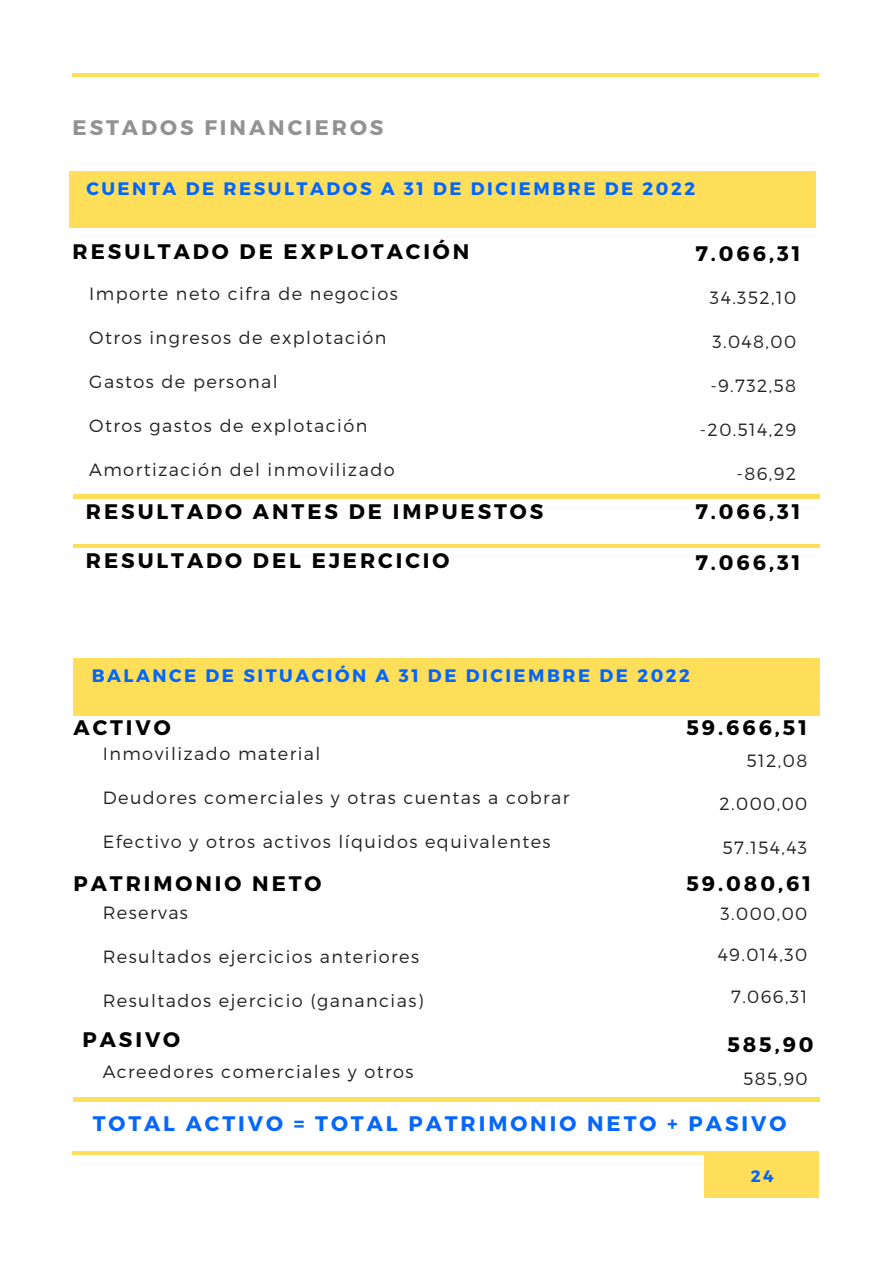
<style>
.page{position:relative;width:893px;height:1264px;background:#fff}
.page>*{position:absolute;margin:0;border:0;box-sizing:border-box;transform-origin:0 0}
.t1{font:700 21px "Montserrat";letter-spacing:.14em;color:#000}
.t2{font:700 21px "Montserrat";letter-spacing:.14em;color:#0667fe}
.t3{font:700 21px "Montserrat";letter-spacing:.14em;color:#929292}
.t4{font:700 18px "Montserrat";letter-spacing:.14em;color:#06f}
.t5{font:300 17.7px "Montserrat";letter-spacing:.08em;color:#222}
.t6{font:700 16.5px "Montserrat";color:#06f}
</style>
<div class="page">
<div style="left:73px;top:658px;width:747px;height:57px;background:#ffde59"></div>
<div style="left:704px;top:1151px;width:114px;height:46px;background:#ffde59"></div>
<hr style="left:72px;top:1151px;width:747px;height:3px;background:#ffde59">
<hr style="left:72px;top:73px;width:747px;height:4px;background:#ffde59">
<div style="left:69px;top:171px;width:747px;height:57px;background:#ffde59"></div>
<hr style="left:73px;top:495px;width:747px;height:3px;background:#ffde59">
<hr style="left:73px;top:544px;width:747px;height:4px;background:#ffde59">
<hr style="left:73px;top:1097px;width:747px;height:4px;background:#ffde59">
<p class="t3" style="left:73px;top:113px;width:312px">ESTADOS FINANCIEROS</p>
<p class="t4" style="left:86px;top:176px;width:610px">CUENTA DE RESULTADOS A 31 DE DICIEMBRE DE 2022</p>
<p class="t1" style="left:73px;top:238px;width:398px">RESULTADO DE EXPLOTACIÓN</p>
<p class="t5" style="left:89px;top:282px;width:310px">Importe neto cifra de negocios</p>
<p class="t5" style="left:89px;top:326px;width:299px">Otros ingresos de explotación</p>
<p class="t5" style="left:89px;top:370px;width:190px">Gastos de personal</p>
<p class="t5" style="left:89px;top:414px;width:279px">Otros gastos de explotación</p>
<p class="t5" style="left:89px;top:457px;width:307px">Amortización del inmovilizado</p>
<p class="t1" style="left:86px;top:497px;width:459px">RESULTADO ANTES DE IMPUESTOS</p>
<p class="t1" style="left:86px;top:547px;width:365px">RESULTADO DEL EJERCICIO</p>
<p class="t1" style="left:695px;top:240px;width:106px">7.066,31</p>
<p class="t5" style="left:710px;top:286px;width:88px">34.352,10</p>
<p class="t5" style="left:712px;top:330px;width:85px">3.048,00</p>
<p class="t5" style="left:710px;top:374px;width:87px">-9.732,58</p>
<p class="t5" style="left:699px;top:418px;width:98px">-20.514,29</p>
<p class="t5" style="left:736px;top:461px;width:61px">-86,92</p>
<p class="t1" style="left:695px;top:498px;width:106px">7.066,31</p>
<p class="t1" style="left:695px;top:548px;width:106px">7.066,31</p>
<p class="t4" style="left:92px;top:663px;width:600px">BALANCE DE SITUACIÓN A 31 DE DICIEMBRE DE 2022</p>
<p class="t1" style="left:73px;top:714px;width:99px">ACTIVO</p>
<p class="t5" style="left:103px;top:742px;width:219px">Inmovilizado material</p>
<p class="t5" style="left:103px;top:786px;width:468px">Deudores comerciales y otras cuentas a cobrar</p>
<p class="t5" style="left:103px;top:830px;width:449px">Efectivo y otros activos líquidos equivalentes</p>
<p class="t1" style="left:73px;top:870px;width:249px">PATRIMONIO NETO</p>
<p class="t5" style="left:103px;top:901px;width:87px">Reservas</p>
<p class="t5" style="left:103px;top:945px;width:318px">Resultados ejercicios anteriores</p>
<p class="t5" style="left:103px;top:988px;width:322px">Resultados ejercicio (ganancias)</p>
<p class="t1" style="left:83px;top:1026px;width:99px">PASIVO</p>
<p class="t5" style="left:103px;top:1060px;width:312px">Acreedores comerciales y otros</p>
<p class="t2" style="left:93px;top:1109px;width:695px">TOTAL ACTIVO = TOTAL PATRIMONIO NETO + PASIVO</p>
<p class="t1" style="left:686px;top:714px;width:122px">59.666,51</p>
<p class="t5" style="left:746px;top:749px;width:62px">512,08</p>
<p class="t5" style="left:719px;top:792px;width:89px">2.000,00</p>
<p class="t5" style="left:722px;top:835px;width:86px">57.154,43</p>
<p class="t1" style="left:686px;top:870px;width:126px">59.080,61</p>
<p class="t5" style="left:720px;top:901px;width:88px">3.000,00</p>
<p class="t5" style="left:717px;top:943px;width:91px">49.014,30</p>
<p class="t5" style="left:731px;top:985px;width:78px">7.066,31</p>
<p class="t1" style="left:727px;top:1030px;width:88px">585,90</p>
<p class="t5" style="left:743px;top:1066px;width:66px">585,90</p>
<p class="t6" style="left:751px;top:1165px;width:24px">24</p>
</div>
